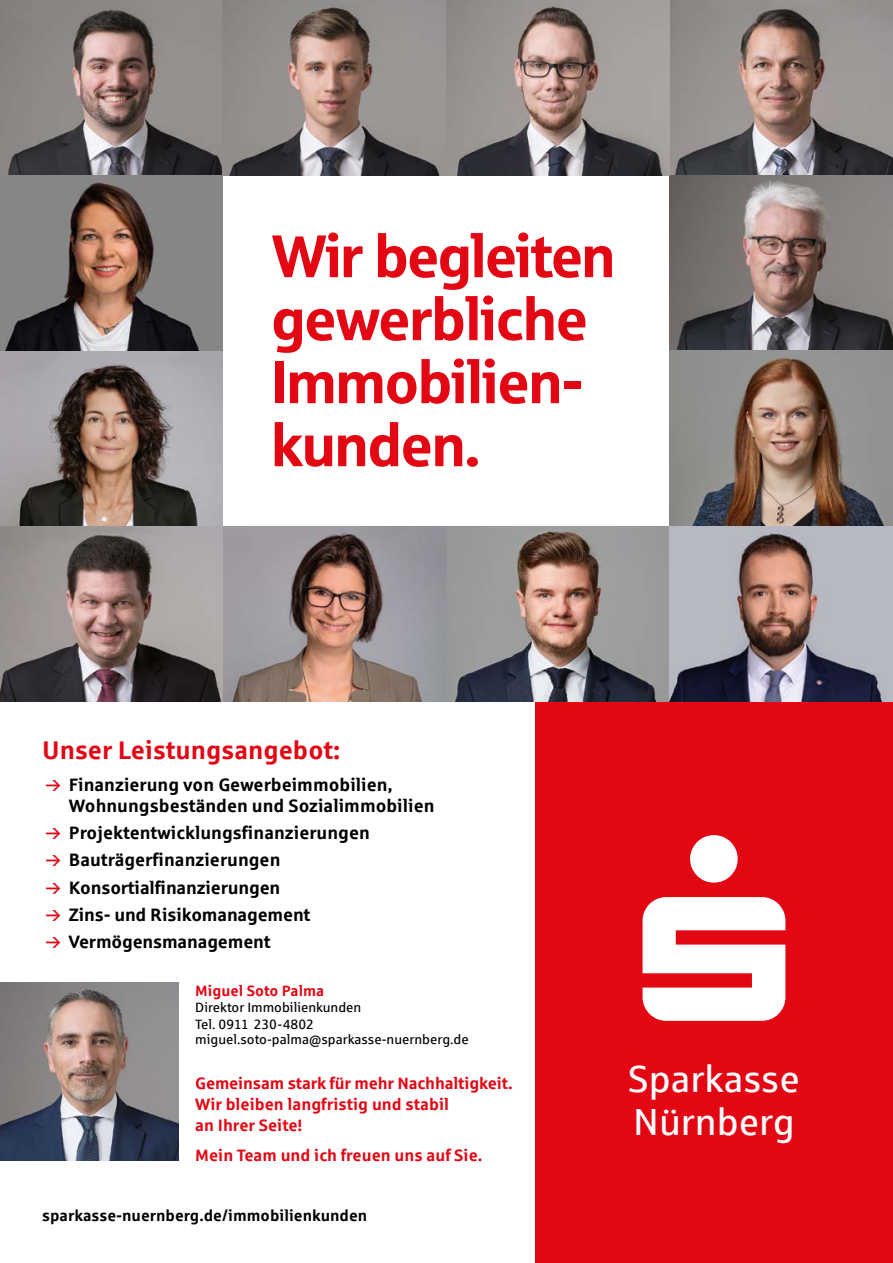
<style>
.page{position:relative;width:893px;height:1263px;background:#fff}
.page>*{position:absolute;margin:0;border:0;box-sizing:border-box;transform-origin:0 0}
.t1{font:60px/63px "Sparkasse Head";color:#e30613}
.t2{font:37.8px/42.9px "Sparkasse Rg";color:#fff}
.t3{font:700 25.5px "Sparkasse Rg";color:#e30613}
.t4{font:700 18px/27.5px "Sparkasse Rg";color:#000}
.t5{font:700 16.5px/21px "Sparkasse Rg";color:#e30613}
.t6{font:700 15.75px "Sparkasse Rg";color:#000}
.t7{font:700 15px "Sparkasse Rg";color:#e30613}
.t8{font:13.5px/16.2px "Sparkasse Rg";color:#000}
</style>
<div class="page">
<div style="left:535px;top:702px;width:358px;height:561px;background:#e30613"></div>
<img style="left:1px;top:175px;width:222px;height:351px">
<img style="left:1px;top:526px;width:668px;height:176px">
<img style="left:669px;top:0;width:224px;height:702px">
<img style="left:1px;top:0;width:445px;height:175px">
<svg style="left:643px;top:835px;width:142px;height:186px"></svg>
<img style="left:0;top:982px;width:178px;height:179px">
<svg style="left:446px;top:0;width:223px;height:175px;background:#918784"></svg>
<img style="left:0;top:0;width:1px;height:702px">
<h1 class="t1" style="left:272px;top:222px;width:344px">Wir begleiten gewerbliche<br>Immobilien&shy;kunden.</h1>
<h3 class="t3" style="left:42px;top:734px;width:300px">Unser Leistungsangebot:</h3>
<p class="t4" style="left:69px;top:773px;width:367px;line-height:21px">Finanzierung von Gewerbeimmobilien,<br>Wohnungsbeständen und Sozialimmobilien</p>
<p class="t4" style="left:68px;top:818px;width:303px">Projektentwicklungsfinanzierungen<br>Bauträgerfinanzierungen<br>Konsortialfinanzierungen<br>Zins- und Risikomanagement<br>Vermögensmanagement</p>
<p class="t7" style="left:195px;top:981px;width:131px">Miguel Soto Palma</p>
<p class="t8" style="left:195px;top:999px;width:275px">Direktor Immobilienkunden<br>Tel. 0911 230-4802 miguel.soto-palma@sparkasse-nuernberg.de</p>
<p class="t5" style="left:195px;top:1072px;width:319px">Gemeinsam stark für mehr Nachhaltigkeit.<br>Wir bleiben langfristig und stabil<br>an Ihrer Seite!</p>
<p class="t5" style="left:195px;top:1144px;width:289px">Mein Team und ich freuen uns auf Sie.</p>
<p class="t6" style="left:42px;top:1205px;width:327px">sparkasse-nuernberg.de/immobilienkunden</p>
<h2 class="t2" style="left:628px;top:1056px;width:173px">Sparkasse<br>Nürnberg</h2>
</div>
